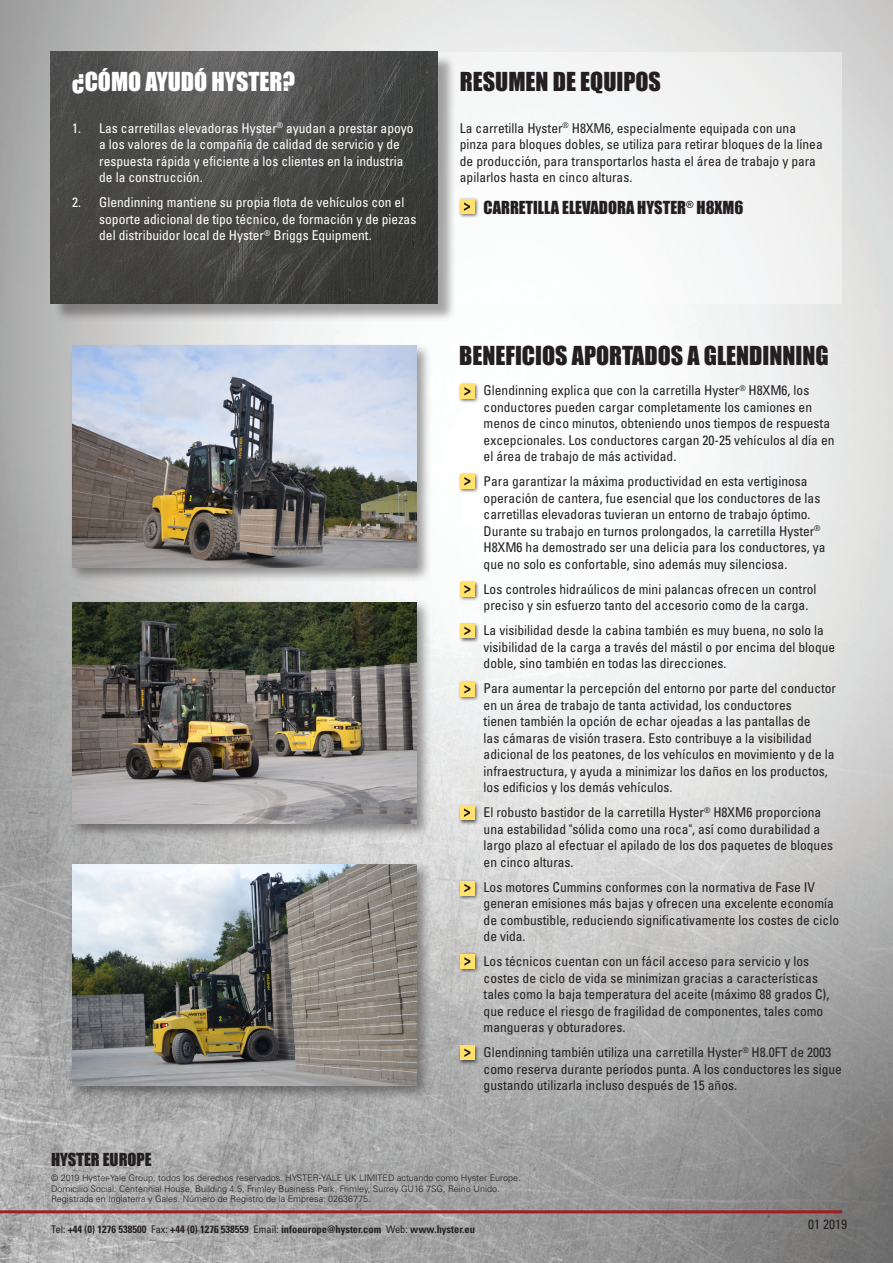
<style>
.page{position:relative;width:893px;height:1263px;background:#fff}
.page>*{position:absolute;margin:0;border:0;box-sizing:border-box;transform-origin:0 0}
.Sub_Headline_Black{font:24px "Impact";color:#231f20}
.Sub_Headline_White{font:24px "Impact";color:#fff}
.Bullet_Points{font:16.5px "Impact";color:#231f20}
.Bullet_Points-2{font:condensed 13.5px/16.5px "Univers";color:#231f20}
.t1{font:condensed 13.5px/16.5px "Univers";color:#fff}
.Body_Text{font:condensed 13.5px "Univers";color:#231f20}
.t2{font:700 condensed 10.5px "Univers";color:#231f20}
.t3{font:300 9px "Univers";color:#231f20}
.s1{font-weight:400}
</style>
<div class="page">
<img style="left:0;top:0;width:893px;height:1263px">
<div style="left:417px;top:52px;width:425px;height:252px;background:#f5f7f7"></div>
<div style="left:53px;top:54px;width:403px;height:268px;background:#231f20;opacity:.4"></div>
<img style="left:51px;top:52px;width:387px;height:252px">
<hr style="left:0;top:1210px;width:842px;height:3px;background:#a11d20">
<div style="left:69px;top:343px;width:363px;height:239px;background:#231f20;opacity:.45"></div>
<img style="left:72px;top:346px;width:345px;height:221px">
<div style="left:69px;top:599px;width:363px;height:239px;background:#231f20;opacity:.45"></div>
<img style="left:72px;top:602px;width:345px;height:221px">
<div style="left:69px;top:861px;width:363px;height:240px;background:#231f20;opacity:.45"></div>
<img style="left:72px;top:864px;width:345px;height:221px">
<div style="left:458px;top:198px;width:21px;height:21px;background:#231f20;opacity:.75"></div>
<div style="left:460px;top:200px;width:14px;height:14px;background:#ffe16b"></div>
<svg style="left:464px;top:202px;width:6px;height:9px"></svg>
<div style="left:458px;top:382px;width:21px;height:21px;background:#231f20;opacity:.75"></div>
<div style="left:460px;top:384px;width:14px;height:14px;background:#ffe16b"></div>
<svg style="left:464px;top:387px;width:6px;height:9px"></svg>
<div style="left:458px;top:680px;width:21px;height:21px;background:#231f20;opacity:.75"></div>
<div style="left:460px;top:682px;width:14px;height:14px;background:#ffe16b"></div>
<svg style="left:464px;top:685px;width:6px;height:8px"></svg>
<div style="left:458px;top:472px;width:21px;height:21px;background:#231f20;opacity:.75"></div>
<div style="left:460px;top:474px;width:14px;height:14px;background:#ffe16b"></div>
<svg style="left:464px;top:477px;width:6px;height:8px"></svg>
<div style="left:458px;top:621px;width:21px;height:22px;background:#231f20;opacity:.75"></div>
<div style="left:460px;top:624px;width:14px;height:14px;background:#ffe16b"></div>
<svg style="left:464px;top:627px;width:6px;height:8px"></svg>
<div style="left:458px;top:580px;width:21px;height:21px;background:#231f20;opacity:.75"></div>
<div style="left:460px;top:582px;width:14px;height:14px;background:#ffe16b"></div>
<svg style="left:464px;top:585px;width:6px;height:8px"></svg>
<div style="left:458px;top:804px;width:21px;height:21px;background:#231f20;opacity:.75"></div>
<div style="left:460px;top:805px;width:14px;height:15px;background:#ffe16b"></div>
<svg style="left:464px;top:808px;width:6px;height:9px"></svg>
<div style="left:458px;top:952px;width:21px;height:21px;background:#231f20;opacity:.75"></div>
<div style="left:460px;top:954px;width:14px;height:14px;background:#ffe16b"></div>
<svg style="left:464px;top:957px;width:6px;height:9px"></svg>
<div style="left:458px;top:879px;width:21px;height:21px;background:#231f20;opacity:.75"></div>
<div style="left:460px;top:881px;width:14px;height:14px;background:#ffe16b"></div>
<svg style="left:464px;top:884px;width:6px;height:8px"></svg>
<div style="left:458px;top:1044px;width:21px;height:21px;background:#231f20;opacity:.75"></div>
<div style="left:460px;top:1045px;width:14px;height:15px;background:#ffe16b"></div>
<svg style="left:464px;top:1048px;width:6px;height:9px"></svg>
<p class="Sub_Headline_White" style="left:72px;top:63px;width:225px">¿CÓMO AYUDÓ HYSTER?</p>
<p class="t1" style="left:99px;top:119px;width:316px;text-indent:-27px">1. Las carretillas elevadoras Hyster<sup>®</sup> ayudan a prestar apoyo a los valores de la compañía de calidad de servicio y de respuesta rápida y eficiente a los clientes en la industria de la construcción.</p>
<p class="t1" style="left:99px;top:194px;width:319px;text-indent:-27px">2. Glendinning mantiene su propia flota de vehículos con el soporte adicional de tipo técnico, de formación y de piezas del distribuidor local de Hyster<sup>®</sup> Briggs Equipment.</p>
<p class="Bullet_Points" style="left:51px;top:1147px;width:102px">HYSTER EUROPE</p>
<p class="Sub_Headline_Black" style="left:460px;top:63px;width:203px">RESUMEN DE EQUIPOS</p>
<p class="Bullet_Points-2" style="left:460px;top:119px;width:364px">La carretilla Hyster<sup>®</sup> H8XM6, especialmente equipada con una pinza para bloques dobles, se utiliza para retirar bloques de la línea de producción, para transportarlos hasta el área de trabajo y para apilarlos hasta en cinco alturas.</p>
<p class="Bullet_Points" style="left:484px;top:194px;width:261px">CARRETILLA ELEVADORA HYSTER<sup>®</sup> H8XM6</p>
<p class="Sub_Headline_Black" style="left:459px;top:337px;width:371px">BENEFICIOS APORTADOS A GLENDINNING</p>
<p class="Bullet_Points-2" style="left:484px;top:382px;width:352px">Glendinning explica que con la carretilla Hyster<sup>®</sup> H8XM6, los conductores pueden cargar completamente los camiones en menos de cinco minutos, obteniendo unos tiempos de respuesta excepcionales. Los conductores cargan 20-25 vehículos al día en el área de trabajo de más actividad.</p>
<p class="Bullet_Points-2" style="left:484px;top:473px;width:343px">Para garantizar la máxima productividad en esta vertiginosa operación de cantera, fue esencial que los conductores de las carretillas elevadoras tuvieran un entorno de trabajo óptimo.<br>Durante su trabajo en turnos prolongados, la carretilla Hyster<sup>® </sup>H8XM6 ha demostrado ser una delicia para los conductores, ya que no solo es confortable, sino además muy silenciosa.</p>
<p class="Bullet_Points-2" style="left:484px;top:580px;width:334px">Los controles hidraúlicos de mini palancas ofrecen un control preciso y sin esfuerzo tanto del accesorio como de la carga.</p>
<p class="Bullet_Points-2" style="left:484px;top:622px;width:353px">La visibilidad desde la cabina también es muy buena, no solo la visibilidad de la carga a través del mástil o por encima del bloque doble, sino también en todas las direcciones.</p>
<p class="Bullet_Points-2" style="left:484px;top:680px;width:354px">Para aumentar la percepción del entorno por parte del conductor en un área de trabajo de tanta actividad, los conductores<br>tienen también la opción de echar ojeadas a las pantallas de<br>las cámaras de visión trasera. Esto contribuye a la visibilidad adicional de los peatones, de los vehículos en movimiento y de la infraestructura, y ayuda a minimizar los daños en los productos, los edificios y los demás vehículos.</p>
<p class="Bullet_Points-2" style="left:484px;top:804px;width:351px">El robusto bastidor de la carretilla Hyster<sup>®</sup> H8XM6 proporciona una estabilidad "sólida como una roca", así como durabilidad a largo plazo al efectuar el apilado de los dos paquetes de bloques en cinco alturas.</p>
<p class="Bullet_Points-2" style="left:484px;top:878px;width:357px">Los motores Cummins conformes con la normativa de Fase IV generan emisiones más bajas y ofrecen una excelente economía de combustible, reduciendo significativamente los costes de ciclo de vida.</p>
<p class="Bullet_Points-2" style="left:484px;top:953px;width:347px">Los técnicos cuentan con un fácil acceso para servicio y los costes de ciclo de vida se minimizan gracias a características tales como la baja temperatura del aceite (máximo 88 grados C), que reduce el riesgo de fragilidad de componentes, tales como mangueras y obturadores.</p>
<p class="Bullet_Points-2" style="left:484px;top:1044px;width:360px">Glendinning también utiliza una carretilla Hyster<sup>®</sup> H8.0FT de 2003 como reserva durante períodos punta. A los conductores les sigue gustando utilizarla incluso después de 15 años.</p>
<p class="t3" style="left:51px;top:1172px;width:471px">© 2019 Hyster-Yale Group, todos los derechos reservados. HYSTER-YALE UK LIMITED actuando como Hyster Europe.</p>
<p class="t3" style="left:51px;top:1183px;width:450px">Domicilio Social: Centennial House, Building 4.5, Frimley Business Park, Frimley, Surrey GU16 7SG, Reino Unido.</p>
<p class="t3" style="left:51px;top:1193px;width:321px">Registrada en Inglaterra y Gales. Número de Registro de la Empresa: 02636775.</p>
<p class="t2" style="left:51px;top:1223px;width:425px"><span class="s1">Tel:</span> +44 (0) 1276 538500 <span class="s1">Fax:</span> +44 (0) 1276 538559 <span class="s1">Email:</span> infoeurope@hyster.com <span class="s1">Web:</span> www.hyster.eu</p>
<p class="Body_Text" style="left:808px;top:1216px;width:40px">01 2019</p>
</div>
